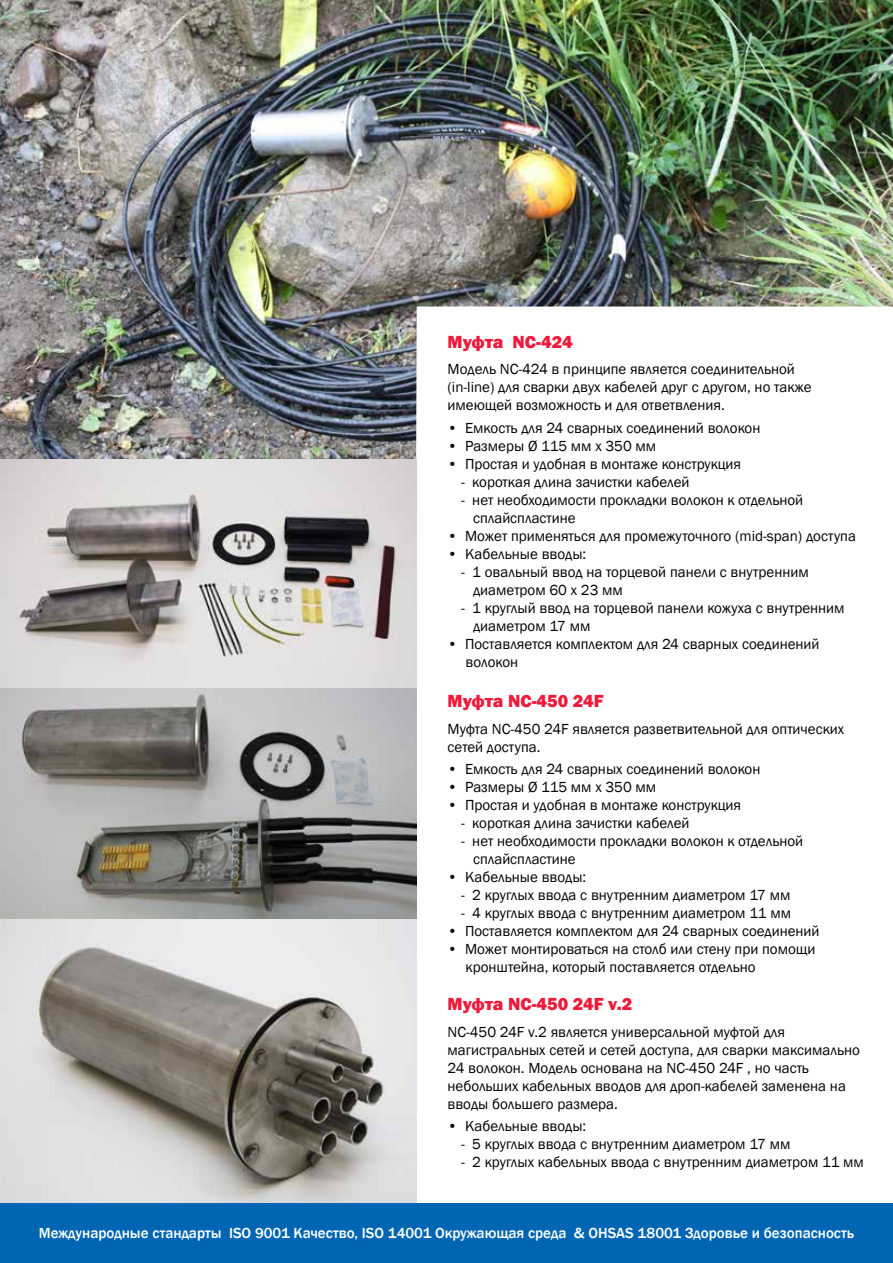
<style>
.page{position:relative;width:893px;height:1263px;background:#fff}
.page>*{position:absolute;margin:0;border:0;box-sizing:border-box;transform-origin:0 0}
.t1{font:800 18px "Franklin Gothic";color:#ed1a3b}
.t2{font:15px/18px "Franklin Gothic";color:#000}
.t3{font:500 15px "Franklin Gothic";color:#fff}
</style>
<div class="page">
<img style="left:0;top:459px;width:417px;height:744px">
<img style="left:0;top:689px;width:1px;height:230px">
<img style="left:0;top:0;width:893px;height:459px">
<img style="left:0;top:459px;width:1px;height:230px">
<img style="left:0;top:230px;width:1px;height:229px">
<img style="left:874px;top:0;width:19px;height:187px">
<div style="left:0;top:1203px;width:893px;height:60px;background:#0066b3"></div>
<p class="t1" style="left:448px;top:330px;width:127px">Муфта NC-424</p>
<p class="t2" style="left:448px;top:361px;width:366px">Модель NC-424 в принципе является соединительной (in-line) для сварки двух кабелей друг с другом, но также имеющей возможность и для ответвления.</p>
<p class="t2" style="left:448px;top:419px;width:314px">• Емкость для 24 сварных соединений волокон</p>
<p class="t2" style="left:448px;top:437px;width:210px">• Размеры Ø 115 мм x 350 мм</p>
<p class="t2" style="left:448px;top:455px;width:295px">• Простая и удобная в монтаже конструкция</p>
<p class="t2" style="left:461px;top:473px;width:230px">- короткая длина зачистки кабелей</p>
<p class="t2" style="left:473px;top:491px;width:332px;text-indent:-12px">- нет необходимости прокладки волокон к отдельной сплайспластине</p>
<p class="t2" style="left:448px;top:527px;width:410px">• Может применяться для промежуточного (mid-span) доступа</p>
<p class="t2" style="left:448px;top:545px;width:140px">• Кабельные вводы:</p>
<p class="t2" style="left:473px;top:563px;width:337px;text-indent:-12px">- 1 овальный ввод на торцевой панели с внутренним диаметром 60 x 23 мм</p>
<p class="t2" style="left:473px;top:599px;width:373px;text-indent:-12px">- 1 круглый ввод на торцевой панели кожуха с внутренним диаметром 17 мм</p>
<p class="t2" style="left:466px;top:635px;width:356px;text-indent:-18px">• Поставляется комплектом для 24 сварных соединений волокон</p>
<p class="t1" style="left:448px;top:689px;width:158px">Муфта NC-450 24F</p>
<p class="t2" style="left:448px;top:720px;width:398px">Муфта NC-450 24F является разветвительной для оптических сетей доступа.</p>
<p class="t2" style="left:448px;top:760px;width:314px">• Емкость для 24 сварных соединений волокон</p>
<p class="t2" style="left:448px;top:778px;width:210px">• Размеры Ø 115 мм x 350 мм</p>
<p class="t2" style="left:448px;top:796px;width:295px">• Простая и удобная в монтаже конструкция</p>
<p class="t2" style="left:461px;top:814px;width:230px">- короткая длина зачистки кабелей</p>
<p class="t2" style="left:473px;top:832px;width:332px;text-indent:-12px">- нет необходимости прокладки волокон к отдельной сплайспластине</p>
<p class="t2" style="left:448px;top:868px;width:140px">• Кабельные вводы:</p>
<p class="t2" style="left:461px;top:886px;width:331px">- 2 круглых ввода с внутренним диаметром 17 мм</p>
<p class="t2" style="left:461px;top:904px;width:332px">- 4 круглых ввода с внутренним диаметром 11 мм</p>
<p class="t2" style="left:448px;top:922px;width:374px">• Поставляется комплектом для 24 сварных соединений</p>
<p class="t2" style="left:466px;top:940px;width:351px;text-indent:-18px">• Может монтироваться на столб или стену при помощи кронштейна, который поставляется отдельно</p>
<p class="t1" style="left:448px;top:992px;width:186px">Муфта NC-450 24F v.2</p>
<p class="t2" style="left:448px;top:1023px;width:414px">NC-450 24F v.2 является универсальной муфтой для магистральных сетей и сетей доступа, для сварки максимально 24 волокон. Модель основана на NC-450 24F , но часть небольших кабельных вводов для дроп-кабелей заменена на вводы большего размера.</p>
<p class="t2" style="left:448px;top:1117px;width:140px">• Кабельные вводы:</p>
<p class="t2" style="left:461px;top:1135px;width:331px">- 5 круглых ввода с внутренним диаметром 17 мм</p>
<p class="t2" style="left:461px;top:1153px;width:404px">- 2 круглых кабельных ввода с внутренним диаметром 11 мм</p>
<p class="t3" style="left:39px;top:1224px;width:817px">Международные стандарты ISO 9001 Качество, ISO 14001 Окружающая среда &amp; OHSAS 18001 Здоровье и безопасность</p>
</div>
